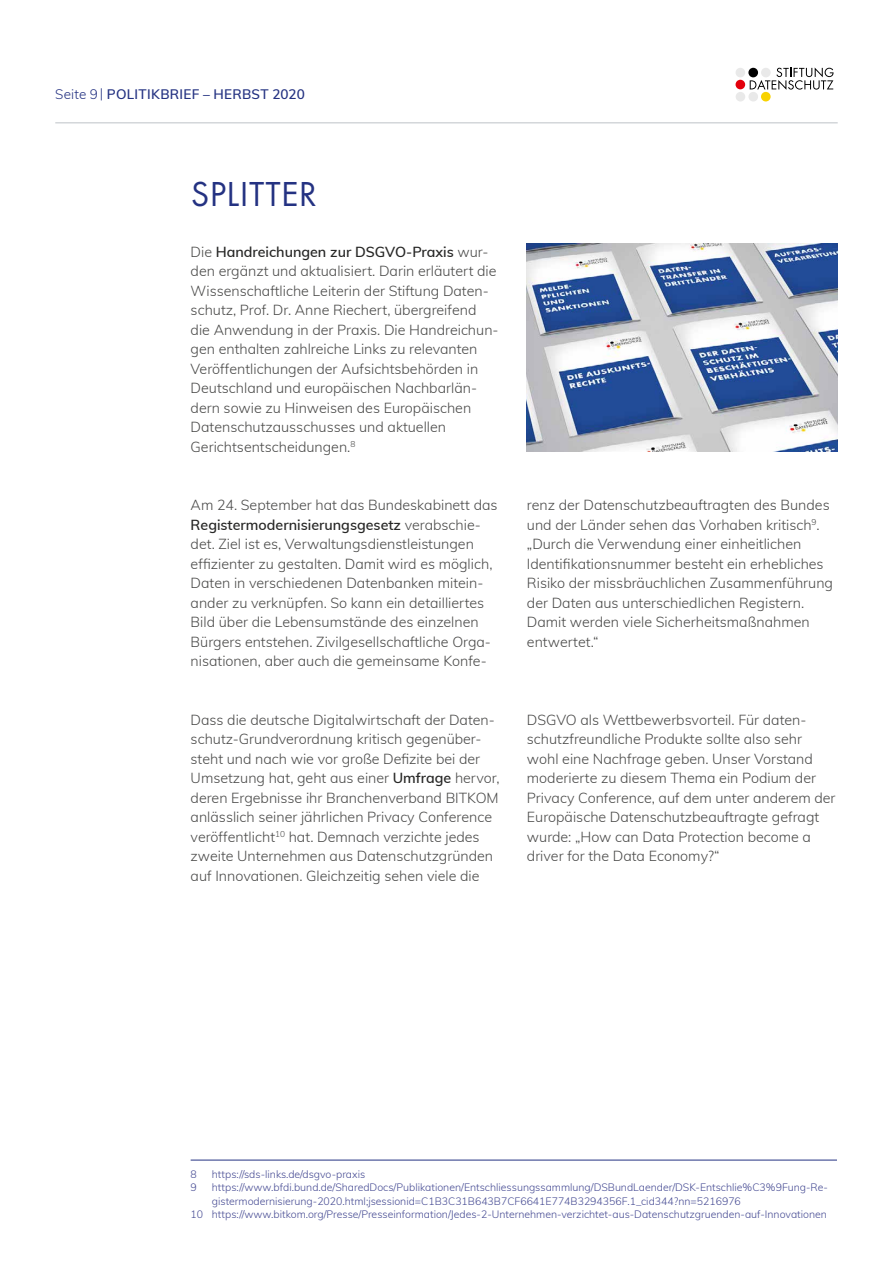
<style>
.page{position:relative;width:893px;height:1263px;background:#fff}
.page>*{position:absolute;margin:0;border:0;box-sizing:border-box;transform-origin:0 0}
.t1{font:36px "Futura PT";letter-spacing:.01em;color:#243282}
.t2{font:300 14.25px/19.5px "Muli";color:#484847}
.t3{font:600 13.5px "Muli";letter-spacing:.02em;color:#243282}
.t4{font:300 10.5px "Muli";color:#444992}
.s1{font-weight:300}
.s2{font-weight:600;color:#272726}
</style>
<div class="page">
<hr style="left:191px;top:1160px;width:646px;height:1px;background:#243282">
<img style="left:527px;top:243px;width:311px;height:209px">
<div style="left:735px;top:80px;width:10px;height:9px;background:#e3000b;border-radius:50%"></div>
<div style="left:736px;top:68px;width:9px;height:9px;background:#e9e9e9;border-radius:50%"></div>
<div style="left:736px;top:92px;width:9px;height:10px;background:#e9e9e9;border-radius:50%"></div>
<div style="left:748px;top:92px;width:10px;height:10px;background:#e9e9e9;border-radius:50%"></div>
<div style="left:761px;top:92px;width:10px;height:9px;background:#f8d200;border-radius:50%"></div>
<svg style="left:750px;top:67px;width:83px;height:23px"></svg>
<hr style="left:55px;top:122px;width:783px;height:1px;background:#bec2c7">
<p class="t3" style="left:55px;top:85px;width:251px"><span class="s1">Seite 9 |</span> POLITIKBRIEF – HERBST 2020</p>
<h1 class="t1" style="left:191px;top:173px;width:128px">SPLITTER</h1>
<p class="t2" style="left:191px;top:241px;width:309px">Die <span class="s2">Handreichungen zur DSGVO-Praxis</span> wur&shy;den ergänzt und aktualisiert. Darin erläutert die Wissenschaftliche Leiterin der Stiftung Daten&shy;schutz, Prof. Dr. Anne Riechert, übergreifend die Anwendung in der Praxis. Die Handreichun&shy;gen enthalten zahlreiche Links zu relevanten Veröffentlichungen der Aufsichtsbehörden in Deutschland und europäischen Nachbarlän&shy;dern sowie zu Hinweisen des Europäischen Datenschutzausschusses und aktuellen Gerichtsentscheidungen.<sup>8</sup></p>
<p class="t2" style="left:191px;top:495px;width:308px">Am 24. September hat das Bundeskabinett das <span class="s2">Registermodernisierungsgesetz</span> verabschie&shy;det. Ziel ist es, Verwaltungsdienstleistungen effizienter zu gestalten. Damit wird es möglich, Daten in verschiedenen Datenbanken mitein&shy;ander zu verknüpfen. So kann ein detailliertes Bild über die Lebensumstände des einzelnen Bürgers entstehen. Zivilgesellschaftliche Orga&shy;nisationen, aber auch die gemeinsame Konfe-</p>
<p class="t2" style="left:527px;top:494px;width:308px">renz der Datenschutzbeauftragten des Bundes und der Länder sehen das Vorhaben kritisch<sup>9</sup>. „Durch die Verwendung einer einheitlichen Identifikationsnummer besteht ein erhebliches Risiko der missbräuchlichen Zusammenführung der Daten aus unterschiedlichen Registern.<br>Damit werden viele Sicherheitsmaßnahmen entwertet.“</p>
<p class="t2" style="left:191px;top:709px;width:310px">Dass die deutsche Digitalwirtschaft der Daten&shy;schutz-Grundverordnung kritisch gegenüber&shy;steht und nach wie vor große Defizite bei der Umsetzung hat, geht aus einer <span class="s2">Umfrage</span> hervor, deren Ergebnisse ihr Branchenverband BITKOM anlässlich seiner jährlichen Privacy Conference veröffentlicht<sup>10</sup> hat. Demnach verzichte jedes zweite Unternehmen aus Datenschutzgründen auf Innovationen. Gleichzeitig sehen viele die</p>
<p class="t2" style="left:527px;top:709px;width:310px">DSGVO als Wettbewerbsvorteil. Für daten&shy;schutzfreundliche Produkte sollte also sehr wohl eine Nachfrage geben. Unser Vorstand moderierte zu diesem Thema ein Podium der Privacy Conference, auf dem unter anderem der Europäische Datenschutzbeauftragte gefragt wurde: „How can Data Protection become a driver for the Data Economy?“</p>
<p class="t4" style="left:191px;top:1166px;width:8px">8</p>
<p class="t4" style="left:212px;top:1166px;width:155px">https://sds-links.de/dsgvo-praxis</p>
<p class="t4" style="left:191px;top:1180px;width:8px">9</p>
<p class="t4" style="left:212px;top:1180px;width:618px">https://www.bfdi.bund.de/SharedDocs/Publikationen/Entschliessungssammlung/DSBundLaender/DSK-Entschlie%C3%9Fung-Re-</p>
<p class="t4" style="left:212px;top:1193px;width:530px">gistermodernisierung-2020.html;jsessionid=C1B3C31B643B7CF6641E774B3294356F.1_cid344?nn=5216976</p>
<p class="t4" style="left:191px;top:1207px;width:638px">10 https://www.bitkom.org/Presse/Presseinformation/Jedes-2-Unternehmen-verzichtet-aus-Datenschutzgruenden-auf-Innovationen</p>
</div>
